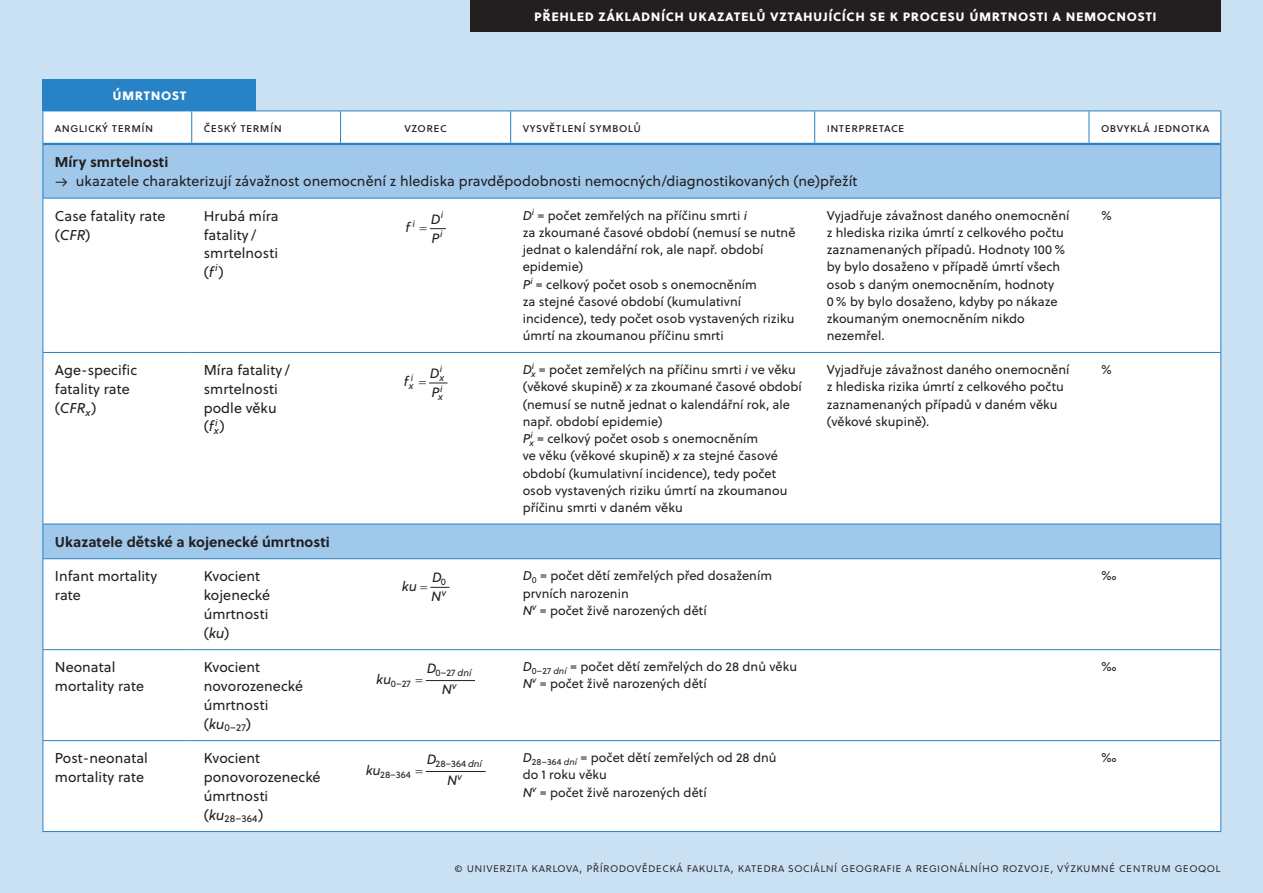
<style>
.page{position:relative;width:1263px;height:893px;background:#cae0f3}
.page>*{position:absolute;margin:0;border:0;box-sizing:border-box;transform-origin:0 0}
.t1{font:14.25px/18.8px "Soleil";letter-spacing:.005em;color:#231f20}
.t2{font:700 14.25px "Soleil";letter-spacing:.035em;color:#fff}
.t3{font:700 14.25px "Soleil";letter-spacing:.005em;color:#231f20}
.t4{font:italic 13.5px "Soleil";color:#231f20}
.t5{font:12.75px/17.2px "Soleil";letter-spacing:.005em;color:#231f20}
.t6{font:italic 12.75px "Soleil";color:#231f20}
.t7{font:300 12px "Soleil";letter-spacing:.035em;color:#231f20}
.t8{font:12px "Soleil";letter-spacing:.035em;color:#231f20}
.t9{font:10.05px "Soleil";letter-spacing:.01em;color:#231f20}
.t10{font:italic 10.05px "Soleil";color:#231f20}
.t11{font:9.45px "Soleil";color:#231f20}
.t12{font:italic 9.45px/8.1px "Soleil";color:#231f20}
.s1{font-style:italic}
</style>
<div class="page">
<div style="left:470px;top:0;width:750px;height:32px;background:#231f20"></div>
<div style="left:44px;top:112px;width:1176px;height:719px;background:#fff"></div>
<svg style="left:44px;top:145px;width:1176px;height:413px;fill:#fff"></svg>
<hr style="left:43px;top:144px;width:1px;height:54px;background:#2783c5">
<hr style="left:1220px;top:144px;width:1px;height:54px;background:#2783c5">
<hr style="left:43px;top:198px;width:149px;height:1px;background:#2783c5">
<hr style="left:43px;top:198px;width:1px;height:154px;background:#2783c5">
<hr style="left:192px;top:198px;width:1029px;height:1px;background:#2783c5">
<hr style="left:1220px;top:198px;width:1px;height:154px;background:#2783c5">
<hr style="left:43px;top:352px;width:149px;height:1px;background:#2783c5">
<hr style="left:43px;top:353px;width:1px;height:171px;background:#2783c5">
<hr style="left:192px;top:352px;width:1029px;height:1px;background:#2783c5">
<hr style="left:1220px;top:353px;width:1px;height:171px;background:#2783c5">
<hr style="left:43px;top:524px;width:149px;height:1px;background:#2783c5">
<hr style="left:43px;top:524px;width:1px;height:34px;background:#2783c5">
<hr style="left:192px;top:524px;width:1029px;height:1px;background:#2783c5">
<hr style="left:1220px;top:524px;width:1px;height:34px;background:#2783c5">
<hr style="left:43px;top:558px;width:149px;height:1px;background:#2783c5">
<hr style="left:43px;top:559px;width:1px;height:90px;background:#2783c5">
<hr style="left:192px;top:558px;width:1029px;height:1px;background:#2783c5">
<hr style="left:1220px;top:559px;width:1px;height:90px;background:#2783c5">
<hr style="left:43px;top:649px;width:149px;height:1px;background:#2783c5">
<hr style="left:43px;top:650px;width:1px;height:90px;background:#2783c5">
<hr style="left:192px;top:649px;width:1029px;height:1px;background:#2783c5">
<hr style="left:1220px;top:650px;width:1px;height:90px;background:#2783c5">
<hr style="left:43px;top:740px;width:149px;height:1px;background:#2783c5">
<hr style="left:43px;top:741px;width:1px;height:90px;background:#2783c5">
<hr style="left:192px;top:740px;width:1029px;height:1px;background:#2783c5">
<hr style="left:1220px;top:741px;width:1px;height:90px;background:#2783c5">
<hr style="left:43px;top:831px;width:1178px;height:1px;background:#2783c5">
<hr style="left:43px;top:111px;width:149px;height:1px;background:#2783c5">
<hr style="left:43px;top:111px;width:1px;height:33px;background:#2783c5">
<hr style="left:192px;top:111px;width:149px;height:1px;background:#2783c5">
<hr style="left:191px;top:111px;width:1px;height:32px;background:#2783c5">
<hr style="left:341px;top:111px;width:170px;height:1px;background:#2783c5">
<hr style="left:340px;top:111px;width:1px;height:32px;background:#2783c5">
<hr style="left:511px;top:111px;width:304px;height:1px;background:#2783c5">
<hr style="left:510px;top:111px;width:1px;height:32px;background:#2783c5">
<hr style="left:815px;top:111px;width:274px;height:1px;background:#2783c5">
<hr style="left:814px;top:111px;width:1px;height:32px;background:#2783c5">
<hr style="left:1089px;top:111px;width:132px;height:1px;background:#2783c5">
<hr style="left:1088px;top:111px;width:1px;height:32px;background:#2783c5">
<hr style="left:1220px;top:111px;width:1px;height:33px;background:#2783c5">
<hr style="left:43px;top:143px;width:1177px;height:2px;background:#2783c5">
<svg style="left:430px;top:228px;width:15px;height:1px"></svg>
<svg style="left:429px;top:383px;width:18px;height:1px"></svg>
<svg style="left:431px;top:587px;width:18px;height:1px"></svg>
<hr style="left:426px;top:680px;width:49px;height:1px;background:#231f20">
<hr style="left:426px;top:771px;width:59px;height:1px;background:#231f20">
<div style="left:43px;top:79px;width:213px;height:32px;background:#2783c5"></div>
<p class="t2" style="left:112px;top:87px;width:76px">úmrtnost</p>
<p class="t2" style="left:534px;top:8px;width:624px">přehled základních ukazatelů vztahujících se k procesu úmrtnosti a nemocnosti</p>
<p class="t8" style="left:55px;top:123px;width:100px">anglický termín</p>
<p class="t8" style="left:204px;top:123px;width:80px">český termín</p>
<p class="t8" style="left:404px;top:123px;width:44px">vzorec</p>
<p class="t8" style="left:523px;top:123px;width:120px">vysvětlení symbolů</p>
<p class="t8" style="left:827px;top:123px;width:79px">interpretace</p>
<p class="t8" style="left:1101px;top:123px;width:110px">obvyklá jednotka</p>
<p class="t3" style="left:55px;top:154px;width:115px">Míry smrtelnosti</p>
<p class="t1" style="left:55px;top:173px;width:804px">→ ukazatele charakterizují závažnost onemocnění z hlediska pravděpodobnosti nemocných/diagnostikovaných (ne)přežít</p>
<p class="t1" style="left:55px;top:208px;width:112px">Case fatality rate (<span class="s1">CFR</span>)</p>
<p class="t1" style="left:204px;top:208px;width:76px">Hrubá míra fatality / smrtelnosti (<span class="s1">f</span> <sup>i</sup> )</p>
<p class="t12" style="left:441px;top:212px;width:4px">i</p>
<p class="t5" style="left:523px;top:208px;width:274px"><span class="s1">D</span><sup>i</sup> = počet zemřelých na příčinu smrti <span class="s1">i<br></span>za zkoumané č asové období (nemusí se nutně jednat o kalendářní rok, ale např. období epidemie)<br><span class="s1">P</span><sup>i</sup> = celkový počet osob s onemocněním<br>za stejné časové období (kumulativní incidence), tedy počet osob vystavených riziku úmrtí na zkoumanou příčinu smrti</p>
<p class="t5" style="left:827px;top:208px;width:244px">Vyjadřuje závažnost daného onemocnění z hlediska rizika úmrtí z celkového počtu zaznamenaných případů. Hodnoty 100 % by bylo dosaženo v případě úmrtí všech osob s daným onemocněním, hodnoty<br>0 % by bylo dosaženo, kdyby po nákaze zkoumaným onemocněním nikdo nezemřel.</p>
<p class="t5" style="left:1101px;top:208px;width:12px">%</p>
<p class="t4" style="left:431px;top:213px;width:11px">D</p>
<p class="t12" style="left:412px;top:220px;width:4px">i</p>
<p class="t4" style="left:406px;top:222px;width:6px">f</p>
<p class="t12" style="left:440px;top:231px;width:4px">i</p>
<p class="t4" style="left:431px;top:232px;width:10px">P</p>
<p class="t1" style="left:55px;top:362px;width:84px">Age-specific fatality rate (<span class="s1">CFR</span><sub>x</sub> )</p>
<p class="t1" style="left:204px;top:362px;width:88px">Míra fatality / smrtelnosti podle věku<br>(<span class="s1">f</span> <sup>i</sup></p>
<p class="t10" style="left:214px;top:427px;width:12px">x <sup>)</sup></p>
<p class="t12" style="left:440px;top:366px;width:4px">i</p>
<p class="t4" style="left:430px;top:368px;width:11px">D</p>
<p class="t12" style="left:411px;top:374px;width:4px">i</p>
<p class="t12" style="left:440px;top:374px;width:6px">x</p>
<p class="t12" style="left:409px;top:382px;width:6px">x</p>
<p class="t12" style="left:438px;top:385px;width:6px">i x</p>
<p class="t4" style="left:404px;top:376px;width:6px">f</p>
<p class="t4" style="left:431px;top:387px;width:10px">P</p>
<p class="t3" style="left:55px;top:533px;width:276px">Ukazatele dětské a kojenecké úmrtnosti</p>
<p class="t1" style="left:55px;top:568px;width:104px">Infant mortality rate</p>
<p class="t1" style="left:204px;top:568px;width:68px">Kvocient kojenecké úmrtnosti (<span class="s1">ku</span>)</p>
<p class="t11" style="left:441px;top:578px;width:7px">0</p>
<p class="t4" style="left:432px;top:572px;width:11px">D</p>
<p class="t4" style="left:402px;top:581px;width:17px">ku</p>
<p class="t12" style="left:442px;top:589px;width:6px">v</p>
<p class="t4" style="left:431px;top:591px;width:12px">N</p>
<p class="t1" style="left:55px;top:659px;width:91px">Neonatal mortality rate</p>
<p class="t1" style="left:204px;top:659px;width:101px">Kvocient novorozenecké úmrtnosti</p>
<p class="t9" style="left:204px;top:724px;width:49px"><sup>(</sup><sup>ku</sup>0–27<sup>)</sup></p>
<p class="t1" style="left:55px;top:750px;width:94px">Post-neonatal mortality rate</p>
<p class="t1" style="left:204px;top:750px;width:118px">Kvocient ponovorozenecké úmrtnosti</p>
<p class="t9" style="left:204px;top:815px;width:55px"><sup>(</sup><sup>ku</sup>28–364</p>
<p class="t1" style="left:259px;top:806px;width:6px">)</p>
<p class="t4" style="left:427px;top:663px;width:11px">D</p>
<p class="t11" style="left:436px;top:669px;width:37px">0–27 <span class="s1">dní</span></p>
<p class="t4" style="left:376px;top:674px;width:17px">ku</p>
<p class="t11" style="left:391px;top:679px;width:21px">0–27</p>
<p class="t12" style="left:452px;top:682px;width:6px">v</p>
<p class="t4" style="left:442px;top:684px;width:12px">N</p>
<p class="t4" style="left:366px;top:765px;width:17px">ku</p>
<p class="t11" style="left:380px;top:770px;width:32px">28–364</p>
<p class="t4" style="left:427px;top:754px;width:11px">D</p>
<p class="t11" style="left:436px;top:760px;width:48px">28–364 <span class="s1">dní</span></p>
<p class="t12" style="left:458px;top:773px;width:6px">v</p>
<p class="t4" style="left:447px;top:775px;width:12px">N</p>
<p class="t6" style="left:523px;top:364px;width:13px">D<sup>i</sup></p>
<p class="t5" style="left:523px;top:362px;width:281px;text-indent:9px"><sub>x</sub> = počet zemřelých na příčinu smrti <span class="s1">i</span> ve věku (věkové skupině) <span class="s1">x</span> za zkoumané časové období (nemusí se nutně jednat o kalendářní rok, ale např. období epidemie)<br><span class="s1">P</span><sup>i</sup></p>
<p class="t5" style="left:523px;top:431px;width:266px;text-indent:7px"><sub>x</sub> = celkový počet osob s onemocněním<br>ve věku (věkové skupině) <span class="s1">x</span> za stejné časové období (kumulativní incidence), tedy počet osob vystavených riziku úmrtí na zkoumanou příčinu smrti v daném věku</p>
<p class="t5" style="left:827px;top:362px;width:244px">Vyjadřuje závažnost daného onemocnění z hlediska rizika úmrtí z celkového počtu zaznamenaných případů v daném věku (věkové skupině).</p>
<p class="t5" style="left:1101px;top:362px;width:12px">%</p>
<p class="t5" style="left:523px;top:568px;width:251px"><span class="s1">D</span><sub>0</sub> = počet dětí zemřelých před dosažením prvních narozenin<br><span class="s1">N</span><sup>v</sup> = počet živě narozených dětí</p>
<p class="t5" style="left:1101px;top:568px;width:17px">‰</p>
<p class="t5" style="left:523px;top:659px;width:276px"><span class="s1">D</span><sub>0–27</sub> <sub>dní</sub> = počet dětí zemřelých do 28 dnů věku<br><span class="s1">N</span><sup>v</sup> = počet živě narozených dětí</p>
<p class="t5" style="left:1101px;top:659px;width:17px">‰</p>
<p class="t5" style="left:523px;top:750px;width:255px"><span class="s1">D</span><sub>28–364</sub> <sub>dní</sub> = počet dětí zemřelých od 28 dnů do 1 roku věku<br><span class="s1">N</span><sup>v</sup> = počet živě narozených dětí</p>
<p class="t5" style="left:1101px;top:750px;width:17px">‰</p>
<p class="t7" style="left:455px;top:860px;width:767px">© univerzita karlova, přírodovědecká fakulta, katedra sociální geografie a regionálního rozvoje, výzkumné centrum geoqol</p>
</div>
